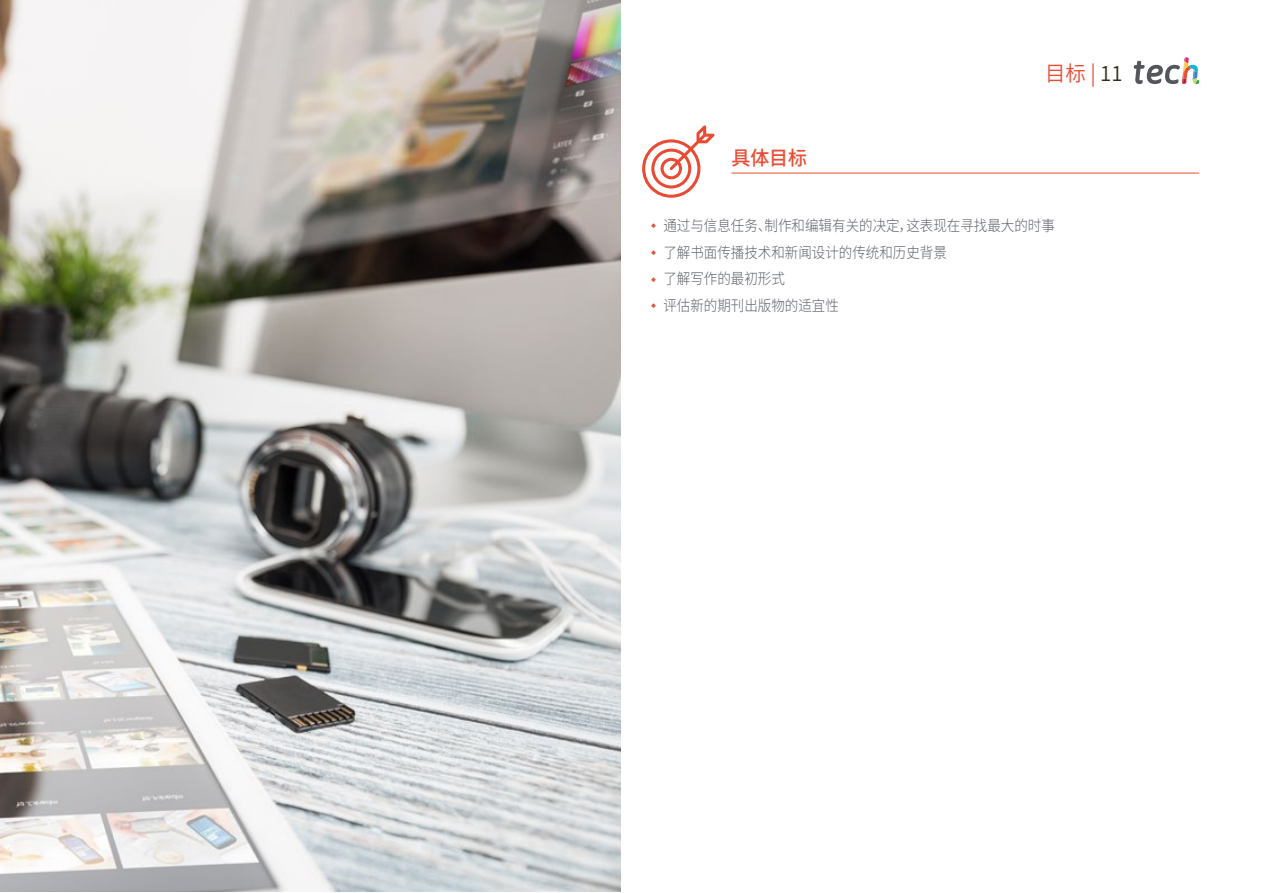
<style>
.page{position:relative;width:1263px;height:893px;background:#fff}
.page>*{position:absolute;margin:0;border:0;box-sizing:border-box;transform-origin:0 0}
.t1{font:21px "Source Han Sans CN";color:#e94d35}
.t2{font:500 19.5px "Source Han Sans CN";color:#e94d35}
.t3{font:300 15px/26.7px "Source Han Sans CN";color:#61646a;scale:.9 1}
.s1{color:#312e20}
</style>
<div class="page">
<svg style="left:642px;top:125px;width:72px;height:73px"></svg>
<hr style="left:731px;top:173px;width:468px;height:1px;background:#e94d35">
<svg style="left:1134px;top:57px;width:65px;height:27px"></svg>
<img style="left:0;top:0;width:621px;height:891px">
<h2 class="t2" style="left:731px;top:147px;width:77px">具体目标</h2>
<h1 class="t1" style="left:1045px;top:61px;width:79px">目标 | <span class="s1">11</span></h1>
<p class="t3" style="left:663px;top:212px;width:436px">通过与信息任务、制作和编辑有关的决定，这表现在寻找最大的时事了解书面传播技术和新闻设计的传统和历史背景<br>了解写作的最初形式<br>评估新的期刊出版物的适宜性</p>
</div>
